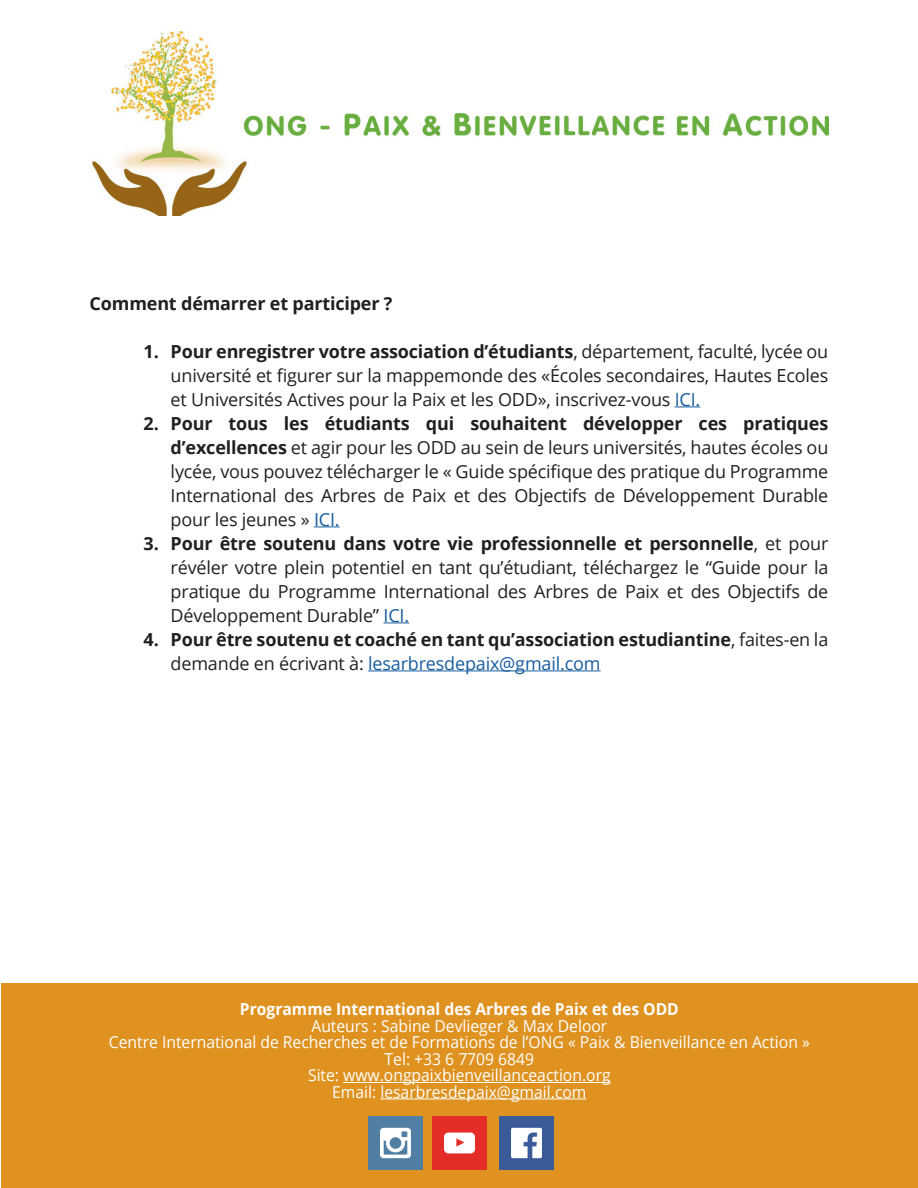
<style>
.page{position:relative;width:918px;height:1188px;background:#fff}
.page>*{position:absolute;margin:0;border:0;box-sizing:border-box;transform-origin:0 0}
.t1{font:18px/24px "Open Sans";letter-spacing:-.01em;color:#231f20;text-align:justify}
.t2{font:700 18px/24px "Open Sans";letter-spacing:-.01em;color:#231f20}
.t3{font:16.5px/16.5px "Open Sans";color:#fff;text-align:center;scale:.95 1}
.t4{font:700 16.5px "Open Sans";color:#fff;scale:.95 1}
.s1{font-weight:700}
.s2{color:#175d9e}
.s3{font-weight:400}
.s4{font-weight:400;color:#175d9e}
</style>
<div class="page">
<img style="left:92px;top:32px;width:736px;height:184px">
<div style="left:1px;top:984px;width:917px;height:204px;background:#df9220"></div>
<hr style="left:343px;top:1082px;width:268px;height:1px;background:#fff">
<hr style="left:380px;top:1099px;width:207px;height:1px;background:#fff">
<img style="left:433px;top:1116px;width:53px;height:54px">
<img style="left:500px;top:1116px;width:53px;height:54px">
<img style="left:369px;top:1116px;width:54px;height:54px">
<svg style="left:675px;top:406px;width:25px;height:1px"></svg>
<svg style="left:314px;top:526px;width:26px;height:1px"></svg>
<svg style="left:384px;top:622px;width:25px;height:1px"></svg>
<hr style="left:368px;top:670px;width:233px;height:1px;background:#175d9e">
<p class="t2" style="left:90px;top:291px;width:304px">Comment démarrer et participer ?</p>
<p class="t1" style="left:171px;top:339px;width:659px;text-indent:-27px"><span class="s1">1. Pour enregistrer votre association d’étudiants</span>, département, faculté, lycée ou université et figurer sur la mappemonde des «Écoles secondaires, Hautes Ecoles et Universités Actives pour la Paix et les ODD», inscrivez-vous <span class="s2">ICI.</span></p>
<p class="t1" style="left:171px;top:411px;width:659px;text-indent:-27px"><span class="s1">2. Pour tous les étudiants qui souhaitent développer ces pratiques d’excellences</span> et agir pour les ODD au sein de leurs universités, hautes écoles ou lycée, vous pouvez télécharger le « Guide spécifique des pratique du Programme International des Arbres de Paix et des Objectifs de Développement Durable pour les jeunes » <span class="s2">ICI.</span></p>
<p class="t1" style="left:171px;top:531px;width:659px;text-indent:-27px"><span class="s1">3. Pour être soutenu dans votre vie professionnelle et personnelle</span>, et pour révéler votre plein potentiel en tant qu’étudiant, téléchargez le “Guide pour la pratique du Programme International des Arbres de Paix et des Objectifs de Développement Durable” <span class="s2">ICI.</span></p>
<p class="t2" style="left:171px;top:627px;width:659px;text-indent:-27px">4. Pour être soutenu et coaché en tant qu’association estudiantine<span class="s3">, faites-en la demande en écrivant à:</span> <span class="s4">lesarbresdepaix@gmail.com</span></p>
<p class="t4" style="left:240px;top:998px;width:464px">Programme International des Arbres de Paix et des ODD</p>
<p class="t3" style="left:109px;top:1017px;width:739px">Auteurs : Sabine Devlieger &amp; Max Deloor<br>Centre International de Recherches et de Formations de l’ONG « Paix &amp; Bienveillance en Action » Tel: +33 6 7709 6849<br>Site: www.ongpaixbienveillanceaction.org<br>Email: lesarbresdepaix@gmail.com</p>
</div>
